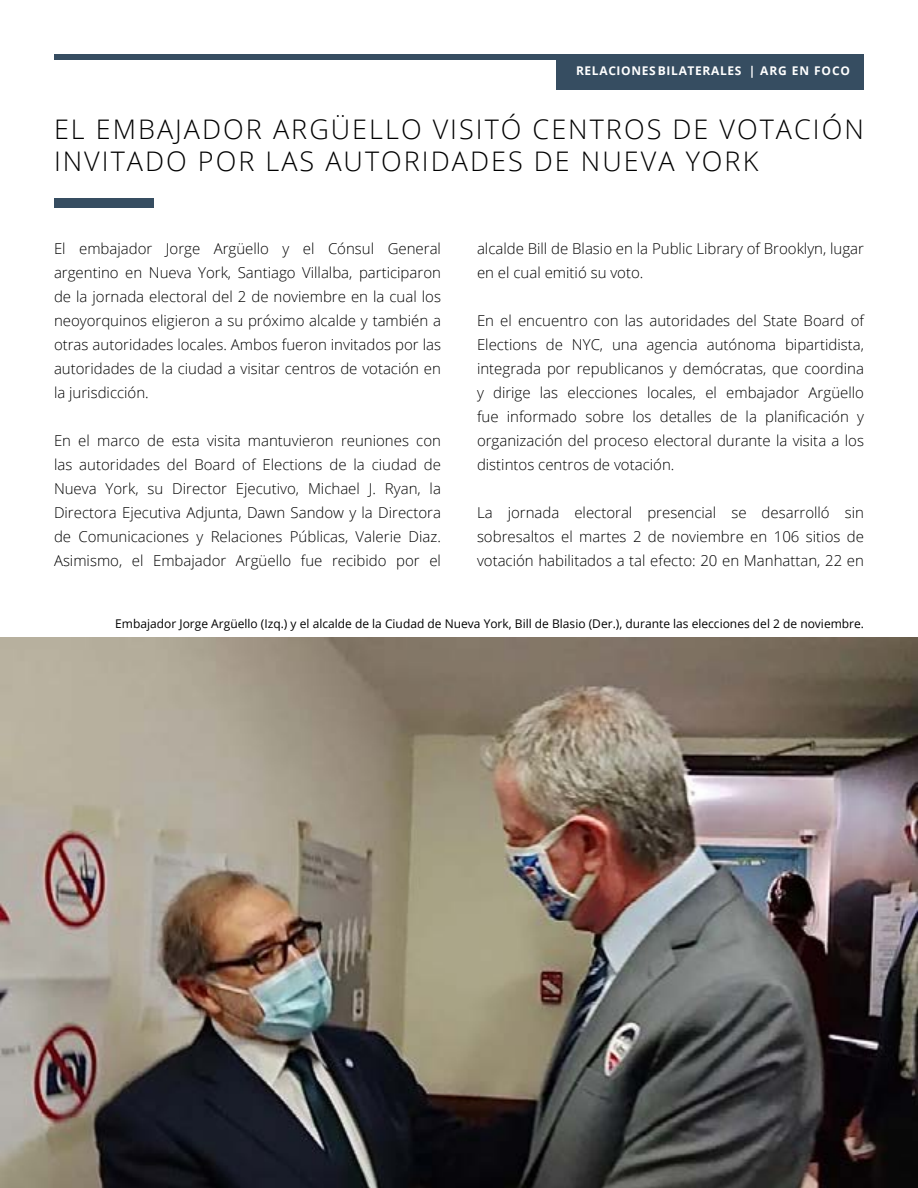
<style>
.page{position:relative;width:918px;height:1188px;background:#fff}
.page>*{position:absolute;margin:0;border:0;box-sizing:border-box;transform-origin:0 0}
.t1{font:300 27px/32.4px "Open Sans";letter-spacing:.075em;color:#000}
.t2{font:300 15px/24px "Open Sans";color:#000;text-align:justify}
.t3{font:12px "Open Sans";color:#000}
.t4{font:700 12px "Open Sans";letter-spacing:.055em;color:#fff}
.t5{font:700 12px "Open Sans";letter-spacing:.075em;color:#fff}
</style>
<div class="page">
<div style="left:54px;top:54px;width:810px;height:5px;background:#364d61"></div>
<div style="left:556px;top:54px;width:308px;height:36px;background:#364d61"></div>
<img style="left:0;top:637px;width:918px;height:551px">
<div style="left:54px;top:198px;width:100px;height:9px;background:#364d61"></div>
<p class="t4" style="left:576px;top:62px;width:55px">RELACIONE</p>
<p class="t4" style="left:649px;top:62px;width:55px">S BILATERA</p>
<p class="t5" style="left:720px;top:62px;width:132px">LES | ARG EN FOCO</p>
<h1 class="t1" style="left:54px;top:112px;width:811px">EL EMBAJADOR ARGÜELLO VISITÓ CENTROS DE VOTACIÓN<br>INVITADO POR LAS AUTORIDADES DE NUEVA YORK</h1>
<p class="t2" style="left:54px;top:237px;width:389px">El embajador Jorge Argüello y el Cónsul General argentino en Nueva York, Santiago Villalba, participaron de la jornada electoral del 2 de noviembre en la cual los neoyorquinos eligieron a su próximo alcalde y también a otras autoridades locales. Ambos fueron invitados por las autoridades de la ciudad a visitar centros de votación en la jurisdicción.</p>
<p class="t2" style="left:54px;top:429px;width:389px">En el marco de esta visita mantuvieron reuniones con las autoridades del Board of Elections de la ciudad de Nueva York, su Director Ejecutivo, Michael J. Ryan, la Directora Ejecutiva Adjunta, Dawn Sandow y la Directora de Comunicaciones y Relaciones Públicas, Valerie Diaz.<br>Asimismo, el Embajador Argüello fue recibido por el</p>
<p class="t2" style="left:477px;top:237px;width:389px">alcalde Bill de Blasio en la Public Library of Brooklyn, lugar en el cual emitió su voto.</p>
<p class="t2" style="left:477px;top:309px;width:389px">En el encuentro con las autoridades del State Board of Elections de NYC, una agencia autónoma bipartidista, integrada por republicanos y demócratas, que coordina y dirige las elecciones locales, el embajador Argüello fue informado sobre los detalles de la planificación y organización del proceso electoral durante la visita a los distintos centros de votación.</p>
<p class="t2" style="left:477px;top:501px;width:389px">La jornada electoral presencial se desarrolló sin sobresaltos el martes 2 de noviembre en 106 sitios de votación habilitados a tal efecto: 20 en Manhattan, 22 en</p>
<p class="t3" style="left:115px;top:616px;width:750px">Embajador Jorge Argüello (Izq.) y el alcalde de la Ciudad de Nueva York, Bill de Blasio (Der.), durante las elecciones del 2 de noviembre.</p>
</div>
